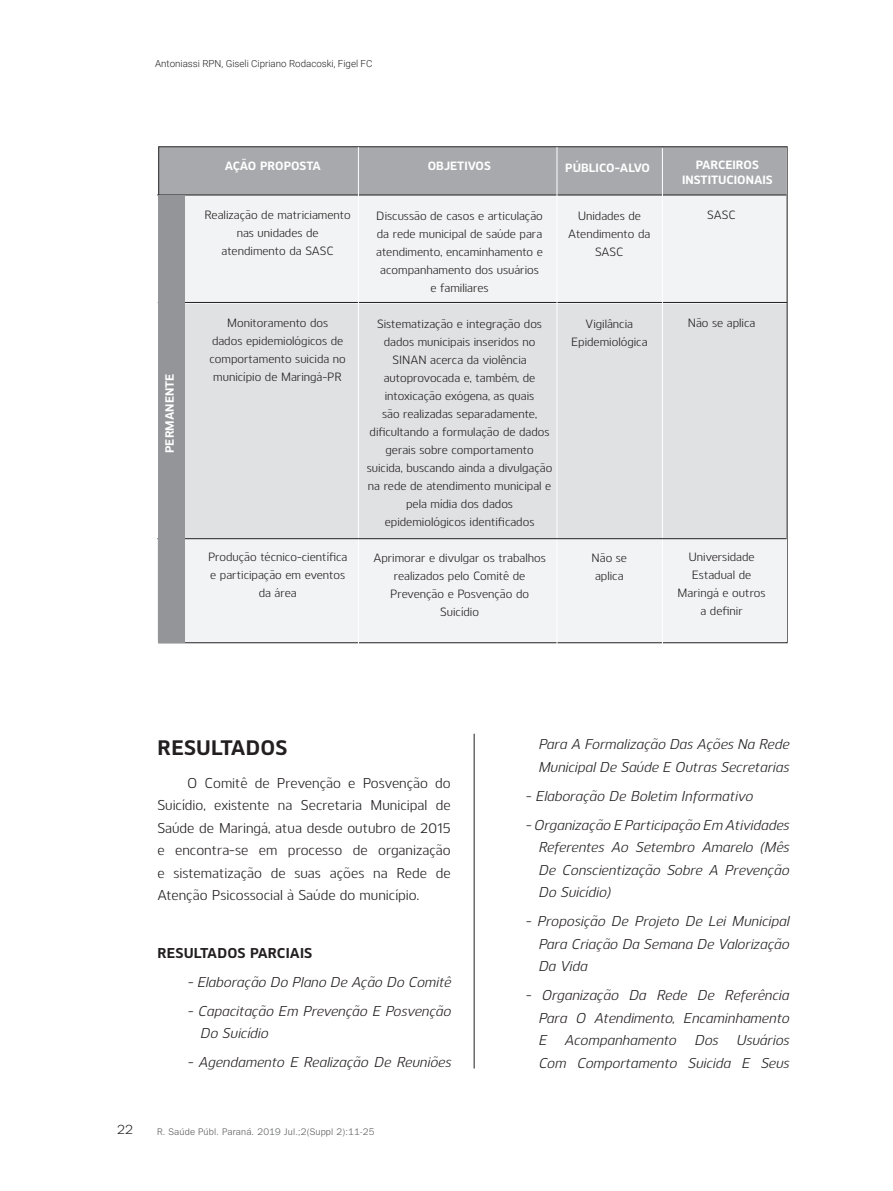
<style>
.page{position:relative;width:893px;height:1191px;background:#fff}
.page>*{position:absolute;margin:0;border:0;box-sizing:border-box;transform-origin:0 0}
.t1{font:700 21px "Kobern";letter-spacing:.01em;color:#231f20}
.t2{font:italic 14.25px/22.5px "Kobern";color:#231f20;text-align:justify}
.t3{font:14.25px/22.5px "Kobern";color:#231f20;text-align:justify}
.t4{font:700 14.25px "Kobern";letter-spacing:.01em;color:#231f20}
.t5{font:13.5px "Tee Franklin";color:#231f20}
.t6{font:12px/18px "Kobern";color:#231f20;text-align:center}
.t7{font:700 12px/15px "Kobern";color:#fff;text-align:center}
.t8{font:300 9.75px "Roboto";color:#231f20}
.t9{font:9.75px "Tee Franklin";letter-spacing:.02em;color:#57585a}
</style>
<div class="page">
<div style="left:158px;top:288px;width:629px;height:250px;background:#e0e1e3"></div>
<div style="left:158px;top:195px;width:628px;height:109px;background:#f2f3f4"></div>
<div style="left:159px;top:147px;width:627px;height:48px;background:#a8a9ad"></div>
<hr style="left:157px;top:195px;width:629px;height:1px;background:#231f20">
<hr style="left:158px;top:302px;width:629px;height:1px;background:#231f20">
<hr style="left:474px;top:733px;width:1px;height:335px;background:#231f20">
<div style="left:157px;top:538px;width:630px;height:104px;background:#f2f3f4"></div>
<hr style="left:358px;top:147px;width:1px;height:513px;background:#fff">
<hr style="left:557px;top:147px;width:1px;height:513px;background:#fff">
<hr style="left:662px;top:148px;width:1px;height:505px;background:#fff">
<hr style="left:157px;top:538px;width:630px;height:1px;background:#231f20">
<div style="left:158px;top:195px;width:26px;height:447px;background:#939598"></div>
<p class="t8" style="left:155px;top:57px;width:219px">Antoniassi RPN, Giseli Cipriano Rodacoski, Figel FC</p>
<p class="t7" style="left:161px;top:453px;width:81px;rotate:-90deg">PERMANENTE</p>
<p class="t7" style="left:225px;top:158px;width:98px">AÇÃO PROPOSTA</p>
<p class="t7" style="left:428px;top:158px;width:65px">OBJETIVOS</p>
<p class="t7" style="left:565px;top:159px;width:86px">PÚBLICO-ALVO</p>
<p class="t7" style="left:682px;top:157px;width:92px">PARCEIROS<br>INSTITUCIONAIS</p>
<p class="t6" style="left:205px;top:205px;width:148px">Realização de matriciamento nas unidades de atendimento da SASC</p>
<p class="t6" style="left:210px;top:313px;width:138px">Monitoramento dos<br>dados epidemiológicos de comportamento suicida no município de Maringá-PR</p>
<p class="t6" style="left:208px;top:547px;width:141px">Produção técnico-científica e participação em eventos da área</p>
<p class="t6" style="left:376px;top:206px;width:168px">Discussão de casos e articulação da rede municipal de saúde para atendimento, encaminhamento e acompanhamento dos usuários e familiares</p>
<p class="t6" style="left:367px;top:314px;width:187px">Sistematização e integração dos dados municipais inseridos no<br>SINAN acerca da violência autoprovocada e, também, de intoxicação exógena, as quais<br>são realizadas separadamente, dificultando a formulação de dados gerais sobre comportamento suicida, buscando ainda a divulgação na rede de atendimento municipal e pela mídia dos dados epidemiológicos identificados</p>
<p class="t6" style="left:373px;top:548px;width:174px">Aprimorar e divulgar os trabalhos realizados pelo Comitê de<br>Prevenção e Posvenção do<br>Suicídio</p>
<p class="t6" style="left:568px;top:206px;width:84px">Unidades de<br>Atendimento da<br>SASC</p>
<p class="t6" style="left:571px;top:314px;width:78px">Vigilância<br>Epidemiológica</p>
<p class="t6" style="left:592px;top:548px;width:37px;text-align:left">Não se aplica</p>
<p class="t6" style="left:707px;top:205px;width:30px">SASC</p>
<p class="t6" style="left:688px;top:313px;width:69px">Não se aplica</p>
<p class="t6" style="left:678px;top:547px;width:90px">Universidade<br>Estadual de<br>Maringá e outros a definir</p>
<h1 class="t1" style="left:157px;top:732px;width:132px">RESULTADOS</h1>
<p class="t3" style="left:157px;top:770px;width:295px;text-indent:30px">O Comitê de Prevenção e Posvenção do Suicídio, existente na Secretaria Municipal de Saúde de Maringá, atua desde outubro de 2015 e encontra-se em processo de organização e sistematização de suas ações na Rede de Atenção Psicossocial à Saúde do município.</p>
<p class="t4" style="left:157px;top:943px;width:156px">RESULTADOS PARCIAIS</p>
<p class="t2" style="left:187px;top:970px;width:265px">- Elaboração Do Plano De Ação Do Comitê</p>
<p class="t2" style="left:200px;top:998px;width:252px;text-indent:-13px">- Capacitação Em Prevenção E Posvenção<br>Do Suicídio</p>
<p class="t2" style="left:187px;top:1050px;width:265px">- Agendamento E Realização De Reuniões</p>
<p class="t5" style="left:117px;top:1122px;width:18px">22</p>
<p class="t9" style="left:157px;top:1125px;width:219px">R. Saúde Públ. Paraná. 2019 Jul.;2(Suppl 2):11-25</p>
<p class="t2" style="left:538px;top:732px;width:252px">Para A Formalização Das Ações Na Rede<br>Municipal De Saúde E Outras Secretarias</p>
<p class="t2" style="left:525px;top:784px;width:229px">- Elaboração De Boletim Informativo</p>
<p class="t2" style="left:538px;top:813px;width:252px;text-indent:-13px">- Organização E Participação Em Atividades Referentes Ao Setembro Amarelo (Mês De Conscientização Sobre A Prevenção Do Suicídio)</p>
<p class="t2" style="left:538px;top:909px;width:252px;text-indent:-13px">- Proposição De Projeto De Lei Municipal Para Criação Da Semana De Valorização Da Vida</p>
<p class="t2" style="left:538px;top:983px;width:252px;text-indent:-13px">- Organização Da Rede De Referência Para O Atendimento, Encaminhamento E</p>
<p class="t2" style="left:538px;top:1028px;width:252px;text-align:right">Usuários<br>Com Comportamento Suicida E Seus</p>
<p class="t2" style="left:564px;top:1028px;width:113px">Acompanhamento</p>
<p class="t2" style="left:694px;top:1028px;width:25px">Dos</p>
</div>
